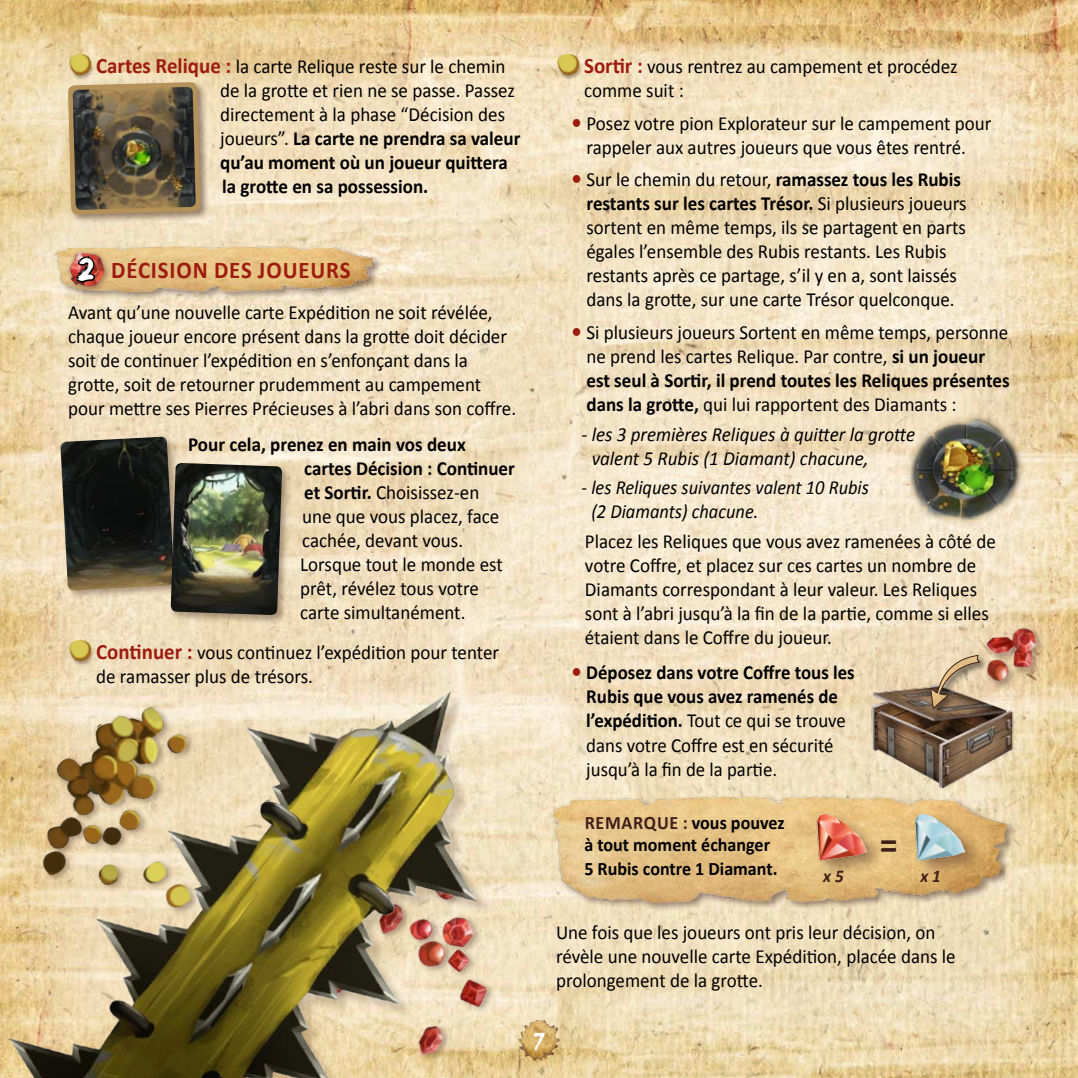
<style>
.page{position:relative;width:1078px;height:1078px;background:#fff}
.page>*{position:absolute;margin:0;border:0;box-sizing:border-box;transform-origin:0 0}
.t1{font:700 38px "Calibri";color:#3f2019;scale:.95 1}
.t2{font:32.8px "Edo";color:#fff;scale:.95 1}
.t3{font:700 24px "Calibri";letter-spacing:.04em;color:#9e1b0f;scale:.95 1}
.t4{font:24px "Edo";color:#fff;scale:.95 1}
.t5{font:20px/24px "Calibri";color:#000;scale:.95 1}
.t6{font:20px/24px "Calibri";color:#000;scale:.94 1}
.t7{font:italic 20px/24px "Calibri";color:#000;scale:.95 1}
.t8{font:italic 20px/24px "Calibri";color:#000;scale:.92 1}
.t9{font:700 19px/22px "Calibri";color:#000;scale:.95 1}
.t10{font:italic 700 18px "Calibri";color:#3f2019;scale:.95 1}
.s1{font-weight:700;font-size:22px;color:#9e1b0f}
.s2{font-weight:700}
.s3{color:#3f2019}
</style>
<div class="page">
<img style="left:0;top:0;width:1077px;height:1077px">
<div style="left:54px;top:244px;width:329px;height:57px;background:#3f2019;opacity:.5"></div>
<img style="left:53px;top:246px;width:326px;height:46px">
<div style="left:550px;top:794px;width:466px;height:118px;background:#3f2019;opacity:.5"></div>
<img style="left:550px;top:796px;width:464px;height:106px">
<div style="left:69px;top:54px;width:25px;height:26px;background:#3f2019;opacity:.4"></div>
<img style="left:69px;top:52px;width:22px;height:25px">
<div style="left:69px;top:640px;width:25px;height:26px;background:#3f2019;opacity:.4"></div>
<img style="left:69px;top:638px;width:22px;height:25px">
<div style="left:556px;top:54px;width:26px;height:26px;background:#3f2019;opacity:.4"></div>
<img style="left:557px;top:52px;width:22px;height:25px">
<div style="left:66px;top:80px;width:144px;height:144px;background:#3f2019;opacity:.5"></div>
<svg style="left:68px;top:82px;width:132px;height:133px;background:#bb9e6e"></svg>
<img style="left:73px;top:87px;width:123px;height:123px">
<div style="left:59px;top:435px;width:125px;height:164px;background:#3f2019;opacity:.4"></div>
<img style="left:60px;top:436px;width:114px;height:154px">
<div style="left:169px;top:461px;width:122px;height:163px;background:#3f2019;opacity:.4"></div>
<img style="left:170px;top:463px;width:112px;height:152px">
<img style="left:966px;top:602px;width:95px;height:97px">
<div style="left:815px;top:811px;width:69px;height:67px;background:#3f2019;opacity:.5"></div>
<img style="left:809px;top:805px;width:63px;height:63px">
<div style="left:913px;top:811px;width:69px;height:67px;background:#3f2019;opacity:.5"></div>
<img style="left:907px;top:805px;width:63px;height:63px">
<img style="left:905px;top:412px;width:119px;height:114px">
<svg style="left:518px;top:1019px;width:42px;height:41px"></svg>
<img style="left:519px;top:1040px;width:18px;height:19px">
<div style="left:64px;top:248px;width:48px;height:46px;background:#3f2019;opacity:.5"></div>
<img style="left:61px;top:243px;width:50px;height:51px">
<svg style="left:75px;top:253px;width:22px;height:32px"></svg>
<img style="left:491px;top:867px;width:5px;height:210px">
<img style="left:0;top:690px;width:491px;height:387px">
<img style="left:861px;top:676px;width:160px;height:119px">
<div style="left:928px;top:653px;width:61px;height:65px;background:#000;opacity:.5"></div>
<svg style="left:929px;top:654px;width:50px;height:54px;background:#b9a284"></svg>
<p class="t5" style="left:220px;top:53px;width:317px;text-indent:-124px"><span class="s1">Cartes Relique :</span> la carte Relique reste sur le chemin de la grotte et rien ne se passe. Passez directement à la phase “Décision des joueurs”. <span class="s2">La carte ne prendra sa valeur qu’au moment où un joueur quittera la grotte en sa possession.</span></p>
<p class="t2" style="left:78px;top:249px;width:17px">2</p>
<p class="t3" style="left:111px;top:255px;width:253px">DÉCISION DES JOUEURS</p>
<p class="t5" style="left:68px;top:299px;width:473px">Avant qu’une nouvelle carte Expédition ne soit révélée, chaque joueur encore présent dans la grotte doit décider soit de continuer l’expédition en s’enfonçant dans la grotte, soit de retourner prudemment au campement pour mettre ses Pierres Précieuses à l’abri dans son coffre.</p>
<p class="t5" style="left:300px;top:431px;width:227px;text-indent:-112px"><span class="s2">Pour cela, prenez en main vos deux cartes Décision : Continuer et Sortir.</span> Choisissez-en<br>une que vous placez, face cachée, devant vous.<br>Lorsque tout le monde est prêt, révélez tous votre carte simultanément.</p>
<p class="t5" style="left:96px;top:639px;width:425px"><span class="s1">Continuer :</span> vous continuez l’expédition pour tenter de ramasser plus de trésors.</p>
<p class="t5" style="left:584px;top:53px;width:394px"><span class="s1">Sortir :</span> vous rentrez au campement et procédez comme suit :</p>
<p class="t5" style="left:571px;top:110px;width:444px;text-align:center"><span class="s1">•</span> Posez votre pion Explorateur sur le campement pour rappeler aux autres joueurs que vous êtes rentré.</p>
<p class="t5" style="left:586px;top:166px;width:401px;text-indent:-15px"><span class="s1">•</span> Sur le chemin du retour, <span class="s2">ramassez tous les Rubis restants sur les cartes Trésor.</span> Si plusieurs joueurs sortent en même temps, ils se partagent en parts égales l’ensemble des Rubis restants. Les Rubis restants après ce partage, s’il y en a, sont laissés dans la grotte, sur une carte Trésor quelconque.</p>
<p class="t5" style="left:586px;top:319px;width:447px;text-indent:-15px"><span class="s1">•</span> Si plusieurs joueurs Sortent en même temps, personne ne prend les cartes Relique. Par contre, <span class="s2">si un joueur est seul à Sortir, il prend toutes les Reliques présentes dans la grotte,</span> qui lui rapportent des Diamants :</p>
<p class="t7" style="left:591px;top:421px;width:342px;text-indent:-10px">- les 3 premières Reliques à quitter la grotte valent 5 Rubis (1 Diamant) chacune,</p>
<p class="t8" style="left:591px;top:474px;width:303px;text-indent:-10px">- les Reliques suivantes valent 10 Rubis (2 Diamants) chacune.</p>
<p class="t5" style="left:585px;top:528px;width:434px">Placez les Reliques que vous avez ramenées à côté de votre Coffre, et placez sur ces cartes un nombre de Diamants correspondant à leur valeur. Les Reliques sont à l’abri jusqu’à la fin de la partie, comme si elles étaient dans le Coffre du joueur.</p>
<p class="t6" style="left:586px;top:659px;width:287px;text-indent:-15px"><span class="s1">•</span> <span class="s2">Déposez dans votre Coffre tous les<br>Rubis que vous avez ramenés de l’expédition.</span> Tout ce qui se trouve dans votre Coffre est en sécurité jusqu’à la fin de la partie.</p>
<p class="t9" style="left:584px;top:810px;width:212px"><span class="s3">REMARQUE :</span> vous pouvez à tout moment échanger</p>
<p class="t9" style="left:584px;top:856px;width:205px">5 Rubis contre 1 Diamant.</p>
<p class="t1" style="left:879px;top:821px;width:20px">=</p>
<p class="t10" style="left:823px;top:864px;width:23px">x 5</p>
<p class="t10" style="left:920px;top:864px;width:23px">x 1</p>
<p class="t5" style="left:556px;top:918px;width:422px">Une fois que les joueurs ont pris leur décision, on révèle une nouvelle carte Expédition, placée dans le prolongement de la grotte.</p>
<p class="t4" style="left:533px;top:1025px;width:13px">7</p>
</div>
